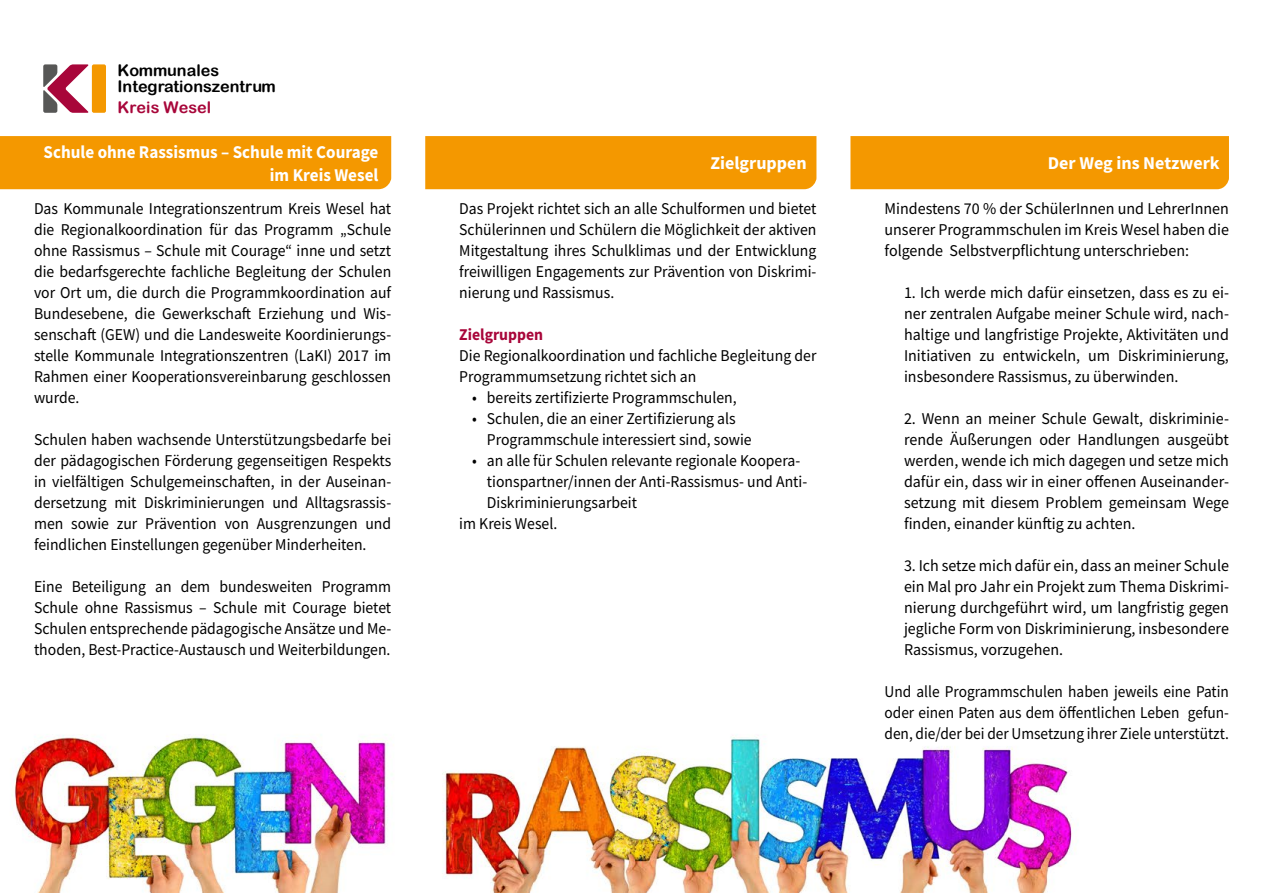
<style>
.page{position:relative;width:1263px;height:893px;background:#fff}
.page>*{position:absolute;margin:0;border:0;box-sizing:border-box;transform-origin:0 0}
.t1{font:700 18px/22.5px "Source Sans Pro";color:#fff;text-align:right;scale:.95 1}
.t2{font:700 18px "Source Sans Pro";color:#fff}
.t3{font:16.5px/21px "Source Sans Pro";color:#000;text-align:justify;scale:.95 1}
.t4{font:16.5px/21px "Source Sans Pro";color:#000;text-align:justify}
.t5{font:16.5px/21px "Source Sans Pro";color:#000;text-align:justify;scale:.93 1}
.t6{font:700 16.5px "Source Sans Pro";color:#a8063a;scale:.95 1}
.t7{font:16.05px/15.6px "Arial Rounded MT Bold";color:#000}
.t8{font:16.05px "Arial Rounded MT Bold";color:#a8063a}
</style>
<div class="page">
<img style="left:12px;top:735px;width:1064px;height:158px">
<div style="left:425px;top:136px;width:391px;height:53px;background:#f49800"></div>
<div style="left:850px;top:136px;width:379px;height:53px;background:#f49800"></div>
<div style="left:0;top:136px;width:391px;height:53px;background:#f49800"></div>
<div style="left:92px;top:64px;width:14px;height:49px;background:#f49800;border-radius:2px"></div>
<svg style="left:43px;top:64px;width:46px;height:49px"></svg>
<p class="t7" style="left:118px;top:63px;width:160px">Kommunales<br>Integrationszentrum</p>
<p class="t8" style="left:118px;top:98px;width:95px">Kreis Wesel</p>
<p class="t1" style="left:44px;top:141px;width:354px">Schule ohne Rassismus – Schule mit Courage im Kreis Wesel</p>
<p class="t3" style="left:34px;top:198px;width:378px">Das Kommunale Integrationszentrum Kreis Wesel hat die Regionalkoordination für das Programm „Schule ohne Rassismus – Schule mit Courage“ inne und setzt die bedarfsgerechte fachliche Begleitung der Schulen vor Ort um, die durch die Programmkoordination auf Bundesebene, die Gewerkschaft Erziehung und Wis&shy;senschaft (GEW) und die Landesweite Koordinierungs&shy;stelle Kommunale Integrationszentren (LaKI) 2017 im Rahmen einer Kooperationsvereinbarung geschlossen wurde.</p>
<p class="t3" style="left:34px;top:429px;width:377px">Schulen haben wachsende Unterstützungsbedarfe bei der pädagogischen Förderung gegenseitigen Respekts in vielfältigen Schulgemeinschaften, in der Auseinan&shy;dersetzung mit Diskriminierungen und Alltagsrassis&shy;men sowie zur Prävention von Ausgrenzungen und feindlichen Einstellungen gegenüber Minderheiten.</p>
<p class="t3" style="left:34px;top:576px;width:378px">Eine Beteiligung an dem bundesweiten Programm Schule ohne Rassismus – Schule mit Courage bietet Schulen entsprechende pädagogische Ansätze und Me&shy;thoden, Best-Practice-Austausch und Weiterbildungen.</p>
<p class="t2" style="left:710px;top:151px;width:98px">Zielgruppen</p>
<p class="t2" style="left:1048px;top:151px;width:173px">Der Weg ins Netzwerk</p>
<p class="t3" style="left:459px;top:198px;width:378px">Das Projekt richtet sich an alle Schulformen und bietet Schülerinnen und Schülern die Möglichkeit der aktiven Mitgestaltung ihres Schulklimas und der Entwicklung freiwilligen Engagements zur Prävention von Diskrimi&shy;nierung und Rassismus.</p>
<p class="t6" style="left:459px;top:324px;width:90px">Zielgruppen</p>
<p class="t3" style="left:459px;top:345px;width:377px">Die Regionalkoordination und fachliche Begleitung der<br>Programmumsetzung richtet sich an</p>
<p class="t3" style="left:472px;top:387px;width:280px">• bereits zertifizierte Programmschulen,</p>
<p class="t3" style="left:472px;top:408px;width:279px">• Schulen, die an einer Zertifizierung als</p>
<p class="t3" style="left:487px;top:429px;width:280px">Programmschule interessiert sind, sowie</p>
<p class="t3" style="left:472px;top:450px;width:347px">• an alle für Schulen relevante regionale Koopera-</p>
<p class="t3" style="left:487px;top:471px;width:339px">tionspartner/innen der Anti-Rassismus- und Anti-</p>
<p class="t3" style="left:487px;top:492px;width:160px">Diskriminierungsarbeit</p>
<p class="t3" style="left:459px;top:513px;width:105px">im Kreis Wesel.</p>
<p class="t4" style="left:884px;top:198px;width:346px">Mindestens 70 % der SchülerInnen und LehrerInnen unserer Programmschulen im Kreis Wesel haben die folgende Selbstverpflichtung unterschrieben:</p>
<p class="t4" style="left:904px;top:282px;width:326px">1. Ich werde mich dafür einsetzen, dass es zu ei&shy;ner zentralen Aufgabe meiner Schule wird, nach&shy;haltige und langfristige Projekte, Aktivitäten und Initiativen zu entwickeln, um Diskriminierung, insbesondere Rassismus, zu überwinden.</p>
<p class="t4" style="left:904px;top:408px;width:326px">2. Wenn an meiner Schule Gewalt, diskriminie&shy;rende Äußerungen oder Handlungen ausgeübt werden, wende ich mich dagegen und setze mich dafür ein, dass wir in einer offenen Auseinander&shy;setzung mit diesem Problem gemeinsam Wege finden, einander künftig zu achten.</p>
<p class="t4" style="left:904px;top:555px;width:326px">3. Ich setze mich dafür ein, dass an meiner Schule ein Mal pro Jahr ein Projekt zum Thema Diskrimi&shy;nierung durchgeführt wird, um langfristig gegen jegliche Form von Diskriminierung, insbesondere Rassismus, vorzugehen.</p>
<p class="t5" style="left:884px;top:681px;width:372px">Und alle Programmschulen haben jeweils eine Patin oder einen Paten aus dem öffentlichen Leben gefun&shy;den, die/der bei der Umsetzung ihrer Ziele unterstützt.</p>
</div>
